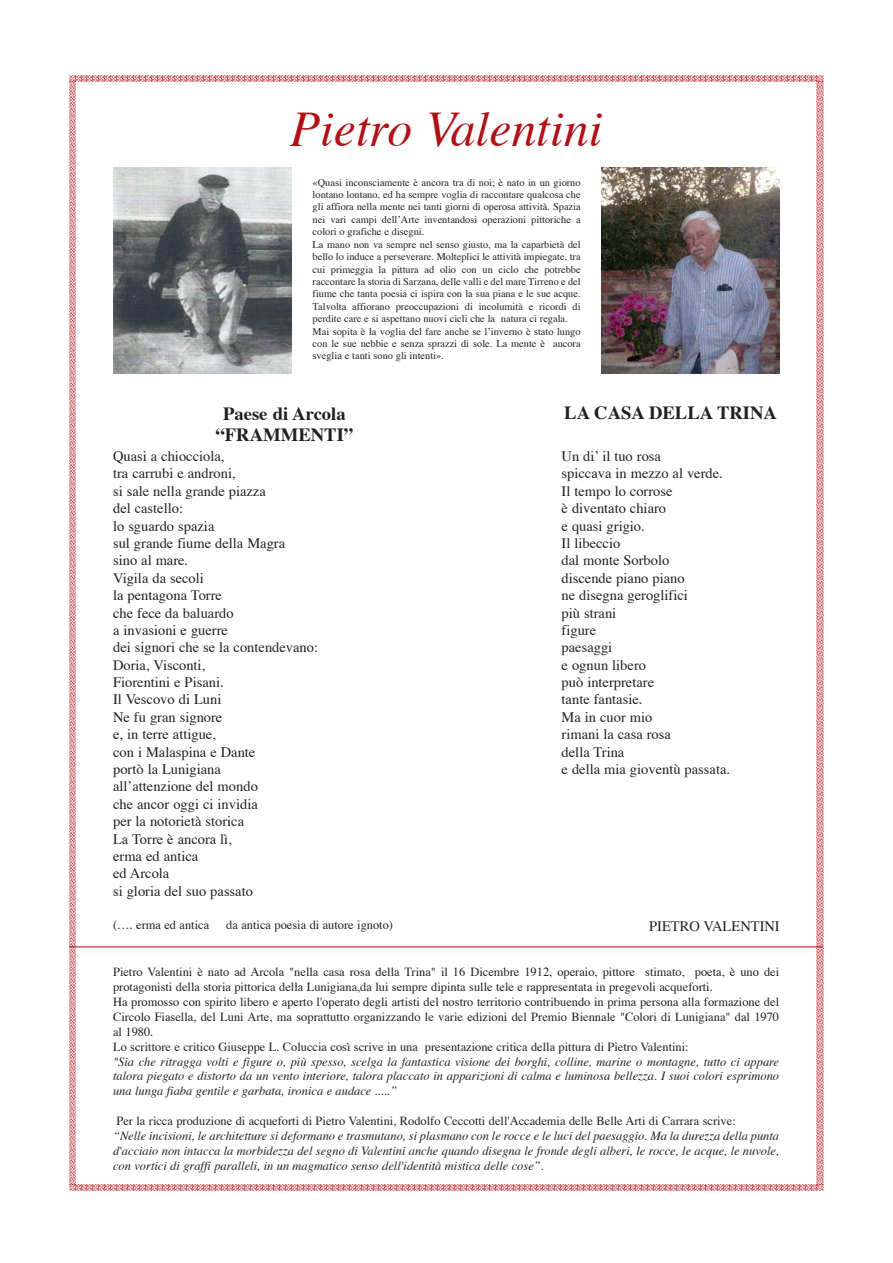
<style>
.page{position:relative;width:893px;height:1263px;background:#fff}
.page>*{position:absolute;margin:0;border:0;box-sizing:border-box;transform-origin:0 0}
.t1{font:italic 49.65px "Times";color:#b01016}
.t2{font:700 18.6px/21.9px "Times";color:#231f20;text-align:center}
.t3{font:14.55px/17.4px "Times";color:#231f20}
.t4{font:12.45px/14.9px "Times";color:#231f20}
.t5{font:italic 12.45px/14.9px "Times";color:#231f20;text-align:justify}
.t6{font:10.35px/12.5px "Times";color:#231f20}
</style>
<div class="page">
<hr style="left:69px;top:946px;width:754px;height:1px;background:#b01016">
<svg style="left:69px;top:76px;width:754px;height:6px"></svg>
<img style="left:817px;top:82px;width:6px;height:1102px">
<svg style="left:69px;top:1184px;width:754px;height:7px"></svg>
<img style="left:69px;top:82px;width:6px;height:1102px">
<img style="left:113px;top:168px;width:179px;height:205px">
<img style="left:601px;top:168px;width:179px;height:205px">
<h1 class="t1" style="left:290px;top:108px;width:314px">Pietro Valentini</h1>
<p class="t6" style="left:313px;top:177px;width:270px">«Quasi inconsciamente è ancora tra di noi; è nato in un giorno lontano lontano, ed ha sempre voglia di raccontare qualcosa che gli affiora nella mente nei tanti giorni di operosa attività. Spazia nei vari campi dell’Arte inventandosi operazioni pittoriche a colori o grafiche e disegni.<br>La mano non va sempre nel senso giusto, ma la caparbietà del bello lo induce a perseverare. Molteplici le attività impiegate, tra cui primeggia la pittura ad olio con un ciclo che potrebbe raccontare la storia di Sarzana, delle valli e del mare Tirreno e del fiume che tanta poesia ci ispira con la sua piana e le sue acque.<br>Talvolta affiorano preoccupazioni di incolumità e ricordi di perdite care e si aspettano nuovi cicli che la natura ci regala.<br>Mai sopita è la voglia del fare anche se l’inverno è stato lungo con le sue nebbie e senza sprazzi di sole. La mente è ancora sveglia e tanti sono gli intenti».</p>
<h2 class="t2" style="left:216px;top:404px;width:139px">Paese di Arcola “FRAMMENTI”</h2>
<p class="t3" style="left:113px;top:449px;width:207px">Quasi a chiocciola,<br>tra carrubi e androni,<br>si sale nella grande piazza<br>del castello:<br>lo sguardo spazia<br>sul grande fiume della Magra<br>sino al mare.<br>Vigila da secoli<br>la pentagona Torre<br>che fece da baluardo<br>a invasioni e guerre<br>dei signori che se la contendevano:<br>Doria, Visconti,<br>Fiorentini e Pisani.<br>Il Vescovo di Luni<br>Ne fu gran signore<br>e, in terre attigue,<br>con i Malaspina e Dante<br>portò la Lunigiana<br>all’attenzione del mondo<br>che ancor oggi ci invidia<br>per la notorietà storica<br>La Torre è ancora lì,<br>erma ed antica<br>ed Arcola<br>si gloria del suo passato</p>
<p class="t4" style="left:113px;top:918px;width:98px">(…. erma ed antica</p>
<p class="t4" style="left:226px;top:918px;width:168px">da antica poesia di autore ignoto)</p>
<h2 class="t2" style="left:564px;top:403px;width:214px">LA CASA DELLA TRINA</h2>
<p class="t3" style="left:562px;top:449px;width:170px">Un di’ il tuo rosa<br>spiccava in mezzo al verde.<br>Il tempo lo corrose<br>è diventato chiaro<br>e quasi grigio.<br>Il libeccio<br>dal monte Sorbolo<br>discende piano piano<br>ne disegna geroglifici<br>più strani<br>figure<br>paesaggi<br>e ognun libero<br>può interpretare<br>tante fantasie.<br>Ma in cuor mio<br>rimani la casa rosa<br>della Trina<br>e della mia gioventù passata.</p>
<h3 class="t3" style="left:649px;top:918px;width:132px">PIETRO VALENTINI</h3>
<p class="t4" style="left:113px;top:965px;width:667px">Pietro Valentini è nato ad Arcola "nella casa rosa della Trina" il 16 Dicembre 1912, operaio, pittore stimato, poeta, è uno dei protagonisti della storia pittorica della Lunigiana,da lui sempre dipinta sulle tele e rappresentata in pregevoli acqueforti.<br>Ha promosso con spirito libero e aperto l'operato degli artisti del nostro territorio contribuendo in prima persona alla formazione del Circolo Fiasella, del Luni Arte, ma soprattutto organizzando le varie edizioni del Premio Biennale "Colori di Lunigiana" dal 1970 al 1980.<br>Lo scrittore e critico Giuseppe L. Coluccia così scrive in una presentazione critica della pittura di Pietro Valentini:</p>
<p class="t5" style="left:113px;top:1055px;width:667px">"Sia che ritragga volti e figure o, più spesso, scelga la fantastica visione dei borghi, colline, marine o montagne, tutto ci appare talora piegato e distorto da un vento interiore, talora placcato in apparizioni di calma e luminosa bellezza. I suoi colori esprimono una lunga fiaba gentile e garbata, ironica e audace .....”</p>
<p class="t4" style="left:117px;top:1114px;width:621px">Per la ricca produzione di acqueforti di Pietro Valentini, Rodolfo Ceccotti dell'Accademia delle Belle Arti di Carrara scrive:</p>
<p class="t5" style="left:113px;top:1129px;width:667px">“Nelle incisioni, le architetture si deformano e trasmutano, si plasmano con le rocce e le luci del paesaggio. Ma la durezza della punta d'acciaio non intacca la morbidezza del segno di Valentini anche quando disegna le fronde degli alberi, le rocce, le acque, le nuvole, con vortici di graffi paralleli, in un magmatico senso dell'identità mistica delle cose”.</p>
</div>
